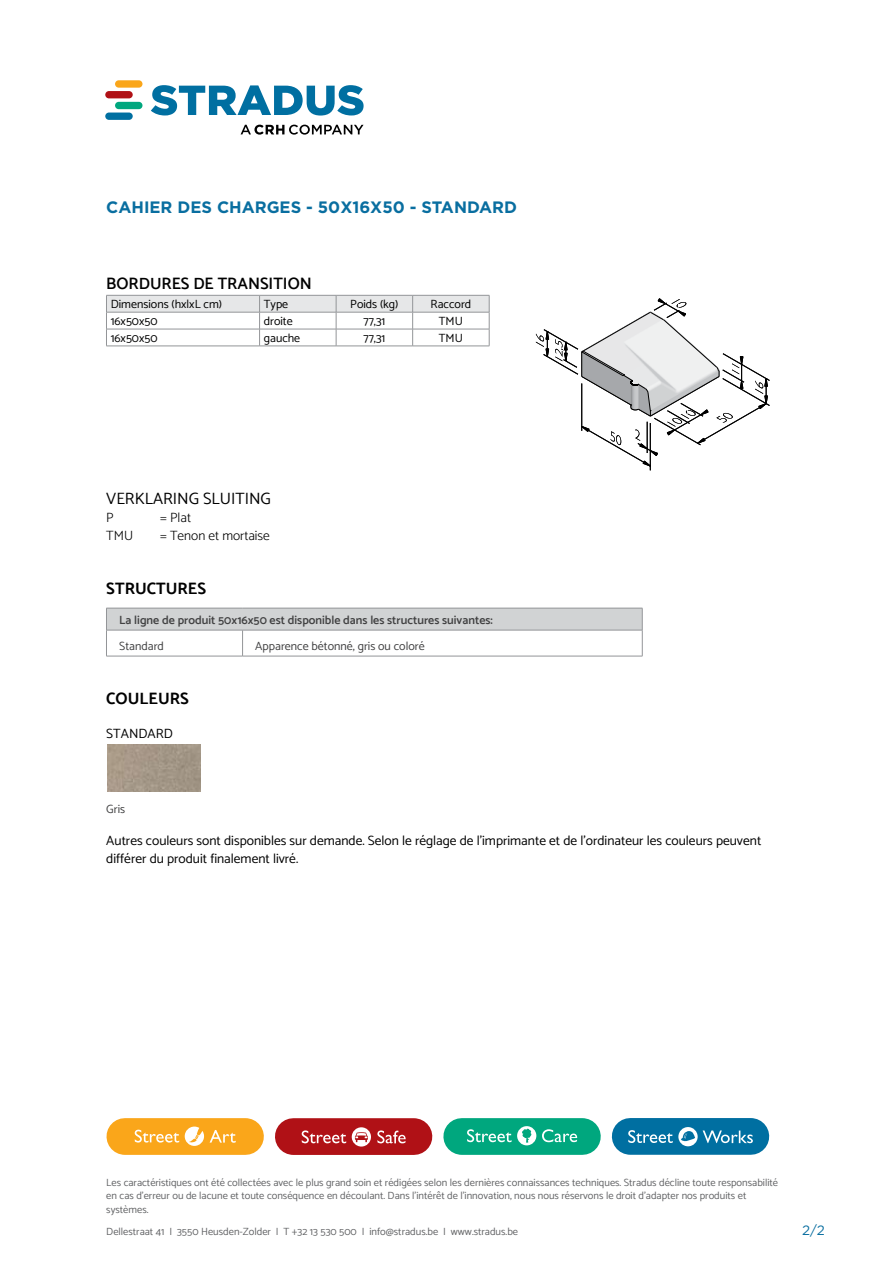
<style>
.page{position:relative;width:893px;height:1263px;background:#fff}
.page>*{position:absolute;margin:0;border:0;box-sizing:border-box;transform-origin:0 0}
.t1{font:700 16.5px "Gotham";color:#096ea0}
.t2{font:600 16.5px "Catamaran";color:#000}
.t3{font:16.5px "Catamaran";color:#000}
.t4{font:700 16.5px "Catamaran";color:#000}
.t5{font:13.5px/18px "Catamaran";color:#000}
.t6{font:300 13.5px "Catamaran";color:#000}
.t7{font:13.5px "Gotham";color:#096ea0}
.t8{font:12px "Catamaran";color:#000}
.t9{font:600 12px "Catamaran";color:#414142}
.t10{font:12px "Catamaran";color:#414142}
.t11{font:10.5px/13.5px "Catamaran";color:#636466}
</style>
<div class="page">
<hr style="left:106px;top:346px;width:154px;height:1px;background:#939598">
<hr style="left:260px;top:346px;width:76px;height:1px;background:#939598">
<hr style="left:336px;top:346px;width:77px;height:1px;background:#939598">
<hr style="left:413px;top:346px;width:76px;height:1px;background:#939598">
<svg style="left:106px;top:295px;width:384px;height:51px"></svg>
<hr style="left:106px;top:656px;width:137px;height:1px;background:#939598">
<hr style="left:243px;top:656px;width:399px;height:1px;background:#939598">
<svg style="left:106px;top:608px;width:537px;height:48px"></svg>
<img style="left:107px;top:744px;width:94px;height:47px">
<hr style="left:650px;top:423px;width:1px;height:47px;background:#000">
<svg style="left:536px;top:299px;width:234px;height:168px"></svg>
<div style="left:630px;top:1118px;width:121px;height:37px;background:#006fa1"></div>
<svg style="left:628px;top:1127px;width:125px;height:19px"></svg>
<div style="left:462px;top:1118px;width:120px;height:37px;background:#00a77e"></div>
<svg style="left:542px;top:1129px;width:35px;height:13px"></svg>
<svg style="left:467px;top:1126px;width:69px;height:19px"></svg>
<div style="left:293px;top:1118px;width:121px;height:37px;background:#b01116"></div>
<svg style="left:352px;top:1127px;width:19px;height:19px"></svg>
<svg style="left:377px;top:1130px;width:29px;height:13px"></svg>
<svg style="left:302px;top:1130px;width:44px;height:13px"></svg>
<div style="left:125px;top:1118px;width:120px;height:37px;background:#faa61a"></div>
<svg style="left:185px;top:1126px;width:19px;height:20px"></svg>
<svg style="left:135px;top:1130px;width:44px;height:12px"></svg>
<svg style="left:210px;top:1130px;width:26px;height:13px"></svg>
<svg style="left:151px;top:85px;width:213px;height:31px"></svg>
<div style="left:115px;top:80px;width:27px;height:8px;background:#faa61a;border-radius:4px"></div>
<div style="left:105px;top:91px;width:28px;height:7px;background:#b01116;border-radius:4px"></div>
<div style="left:105px;top:113px;width:28px;height:7px;background:#006fa1;border-radius:4px"></div>
<div style="left:115px;top:102px;width:27px;height:7px;background:#00a77e;border-radius:4px"></div>
<svg style="left:241px;top:125px;width:123px;height:10px"></svg>
<h1 class="t1" style="left:106px;top:196px;width:412px">CAHIER DES CHARGES - 50X16X50 - STANDARD</h1>
<h1 class="t2" style="left:106px;top:274px;width:207px">Bordures de transition</h1>
<p class="t8" style="left:111px;top:295px;width:113px">Dimensions (hxlxL cm)</p>
<p class="t8" style="left:264px;top:295px;width:26px">Type</p>
<p class="t8" style="left:350px;top:295px;width:50px">Poids (kg)</p>
<p class="t8" style="left:431px;top:295px;width:42px">Raccord</p>
<p class="t8" style="left:111px;top:312px;width:48px">16x50x50</p>
<p class="t8" style="left:264px;top:312px;width:30px">droite</p>
<p class="t8" style="left:363px;top:312px;width:23px">77,31</p>
<p class="t8" style="left:439px;top:312px;width:26px">TMU</p>
<p class="t8" style="left:111px;top:328px;width:48px">16x50x50</p>
<p class="t8" style="left:264px;top:328px;width:38px">gauche</p>
<p class="t8" style="left:363px;top:328px;width:23px">77,31</p>
<p class="t8" style="left:439px;top:328px;width:26px">TMU</p>
<h1 class="t3" style="left:106px;top:486px;width:48px">Verklarin</h1>
<h1 class="t3" style="left:189px;top:486px;width:24px">g sluitin</h1>
<h1 class="t3" style="left:261px;top:486px;width:12px">g</h1>
<p class="t6" style="left:106px;top:508px;width:9px">P</p>
<p class="t6" style="left:160px;top:508px;width:32px">= Plat</p>
<p class="t6" style="left:106px;top:525px;width:28px">TMU</p>
<p class="t6" style="left:160px;top:525px;width:111px">= Tenon et mortaise</p>
<h1 class="t4" style="left:106px;top:579px;width:101px">STRUCTURES</h1>
<p class="t9" style="left:119px;top:612px;width:375px">La ligne de produit 50x16x50 est disponible dans les structures suivantes:</p>
<p class="t10" style="left:119px;top:636px;width:46px">Standard</p>
<p class="t10" style="left:255px;top:636px;width:171px">Apparence bétonné, gris ou coloré</p>
<h1 class="t4" style="left:106px;top:689px;width:84px">COULEURS</h1>
<p class="t5" style="left:106px;top:724px;width:17px">Standard</p>
<p class="t10" style="left:106px;top:800px;width:20px">Gris</p>
<p class="t5" style="left:106px;top:831px;width:656px">Autres couleurs sont disponibles sur demande. Selon le réglage de l’imprimante et de l’ordinateur les couleurs peuvent différer du produit finalement livré.</p>
<p class="t11" style="left:106px;top:1175px;width:673px">Les caractéristiques ont été collectées avec le plus grand soin et rédigées selon les dernières connaissances techniques. Stradus décline toute responsabilité en cas d’erreur ou de lacune et toute conséquence en découlant. Dans l’intérêt de l’innovation, nous nous réservons le droit d’adapter nos produits et systèmes.</p>
<p class="t11" style="left:106px;top:1224px;width:413px">Dellestraat 41 I 3550 Heusden-Zolder I T +32 13 530 500 I info@stradus.be I www.stradus.be</p>
<p class="t7" style="left:810px;top:1221px;width:16px">/2</p>
</div>
